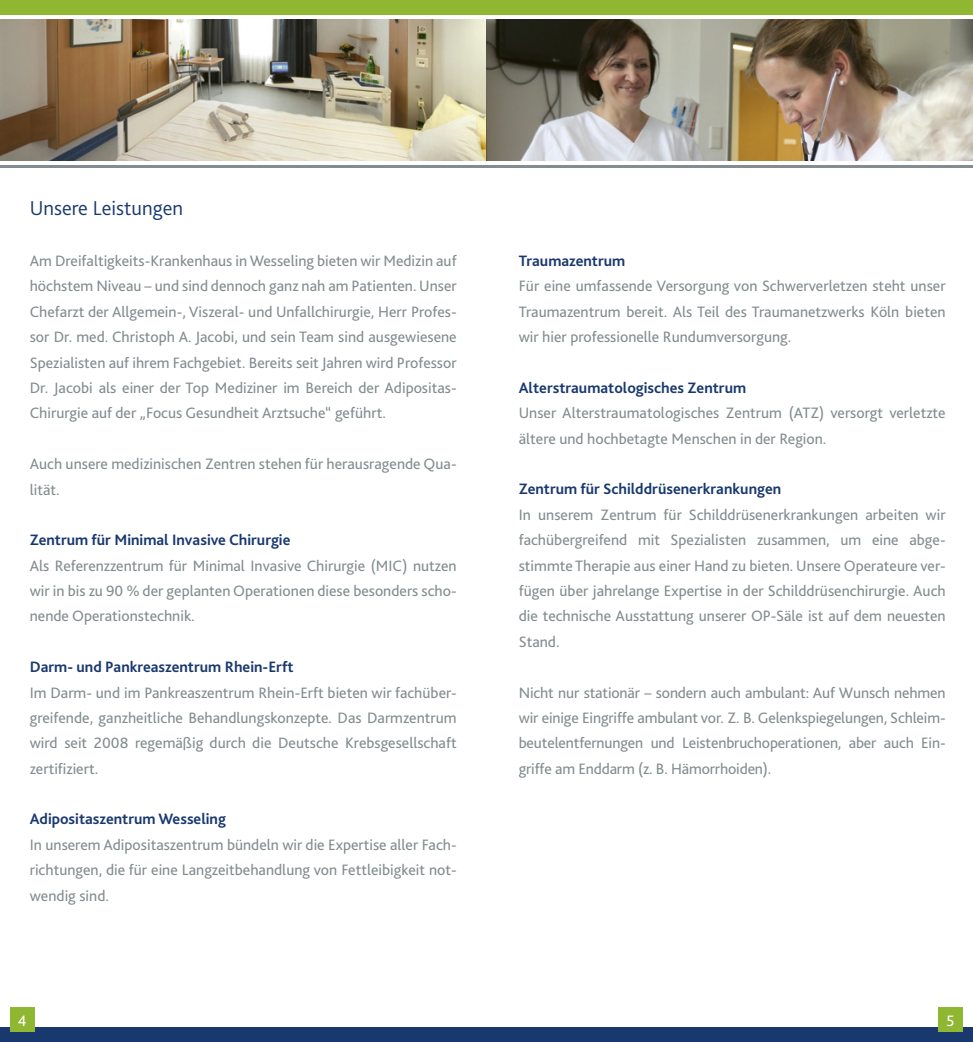
<style>
.page{position:relative;width:973px;height:1042px;background:#fff}
.page>*{position:absolute;margin:0;border:0;box-sizing:border-box;transform-origin:0 0}
.t1{font:300 21px "Bliss 2";color:#19386d}
.t2{font:15.75px/25.4px "Bliss 2";color:#848c8f;text-align:justify}
.t3{font:700 15.75px "Bliss 2";color:#19386d}
.t4{font:15.75px "Bliss 2";color:#fff}
</style>
<div class="page">
<img style="left:0;top:19px;width:972px;height:142px">
<hr style="left:0;top:165px;width:972px;height:3px;background:#848c8f">
<div style="left:0;top:1027px;width:972px;height:15px;background:#19386d"></div>
<div style="left:0;top:0;width:972px;height:15px;background:#8fb732"></div>
<div style="left:10px;top:1007px;width:25px;height:25px;background:#8fb732"></div>
<div style="left:938px;top:1007px;width:24px;height:25px;background:#8fb732"></div>
<h1 class="t1" style="left:30px;top:200px;width:155px">Unsere Leistungen</h1>
<p class="t2" style="left:30px;top:249px;width:428px">Am Dreifaltigkeits-Krankenhaus in Wesseling bieten wir Medizin auf höchstem Niveau – und sind dennoch ganz nah am Patienten. Unser Chefarzt der Allgemein-, Viszeral- und Unfallchirurgie, Herr Profes&shy;sor Dr. med. Christoph A. Jacobi, und sein Team sind ausgewiesene Spezialisten auf ihrem Fachgebiet. Bereits seit Jahren wird Professor Dr. Jacobi als einer der Top Mediziner im Bereich der Adipositas-Chirurgie auf der „Focus Gesundheit Arztsuche“ geführt.</p>
<p class="t2" style="left:30px;top:452px;width:428px">Auch unsere medizinischen Zentren stehen für herausragende Qua&shy;lität.</p>
<p class="t3" style="left:30px;top:534px;width:262px">Zentrum für Minimal Invasive Chirurgie</p>
<p class="t2" style="left:30px;top:554px;width:428px">Als Referenzzentrum für Minimal Invasive Chirurgie (MIC) nutzen wir in bis zu 90 % der geplanten Operationen diese besonders scho&shy;nende Operationstechnik.</p>
<p class="t3" style="left:30px;top:661px;width:265px">Darm- und Pankreaszentrum Rhein-Erft</p>
<p class="t2" style="left:30px;top:681px;width:428px">Im Darm- und im Pankreaszentrum Rhein-Erft bieten wir fachüber&shy;greifende, ganzheitliche Behandlungskonzepte. Das Darmzentrum wird seit 2008 regemäßig durch die Deutsche Krebsgesellschaft zertifiziert.</p>
<p class="t3" style="left:30px;top:813px;width:198px">Adipositaszentrum Wesseling</p>
<p class="t2" style="left:30px;top:833px;width:428px">In unserem Adipositaszentrum bündeln wir die Expertise aller Fach&shy;richtungen, die für eine Langzeitbehandlung von Fettleibigkeit not&shy;wendig sind.</p>
<p class="t3" style="left:518px;top:255px;width:108px">Traumazentrum</p>
<p class="t2" style="left:518px;top:275px;width:428px">Für eine umfassende Versorgung von Schwerverletzen steht unser Traumazentrum bereit. Als Teil des Traumanetzwerks Köln bieten wir hier professionelle Rundumversorgung.</p>
<p class="t3" style="left:518px;top:382px;width:229px">Alterstraumatologisches Zentrum</p>
<p class="t2" style="left:518px;top:402px;width:428px">Unser Alterstraumatologisches Zentrum (ATZ) versorgt verletzte ältere und hochbetagte Menschen in der Region.</p>
<p class="t3" style="left:518px;top:483px;width:264px">Zentrum für Schilddrüsenerkrankungen</p>
<p class="t2" style="left:518px;top:503px;width:428px">In unserem Zentrum für Schilddrüsenerkrankungen arbeiten wir fachübergreifend mit Spezialisten zusammen, um eine abge&shy;stimmte Therapie aus einer Hand zu bieten. Unsere Operateure ver&shy;fügen über jahrelange Expertise in der Schilddrüsenchirurgie. Auch die technische Ausstattung unserer OP-Säle ist auf dem neuesten Stand.</p>
<p class="t2" style="left:518px;top:681px;width:428px">Nicht nur stationär – sondern auch ambulant: Auf Wunsch nehmen wir einige Eingriffe ambulant vor. Z. B. Gelenkspiegelungen, Schleim&shy;beutelentfernungen und Leistenbruchoperationen, aber auch Ein&shy;griffe am Enddarm (z. B. Hämorrhoiden).</p>
<p class="t4" style="left:18px;top:1014px;width:10px">4</p>
<p class="t4" style="left:946px;top:1014px;width:10px">5</p>
</div>
